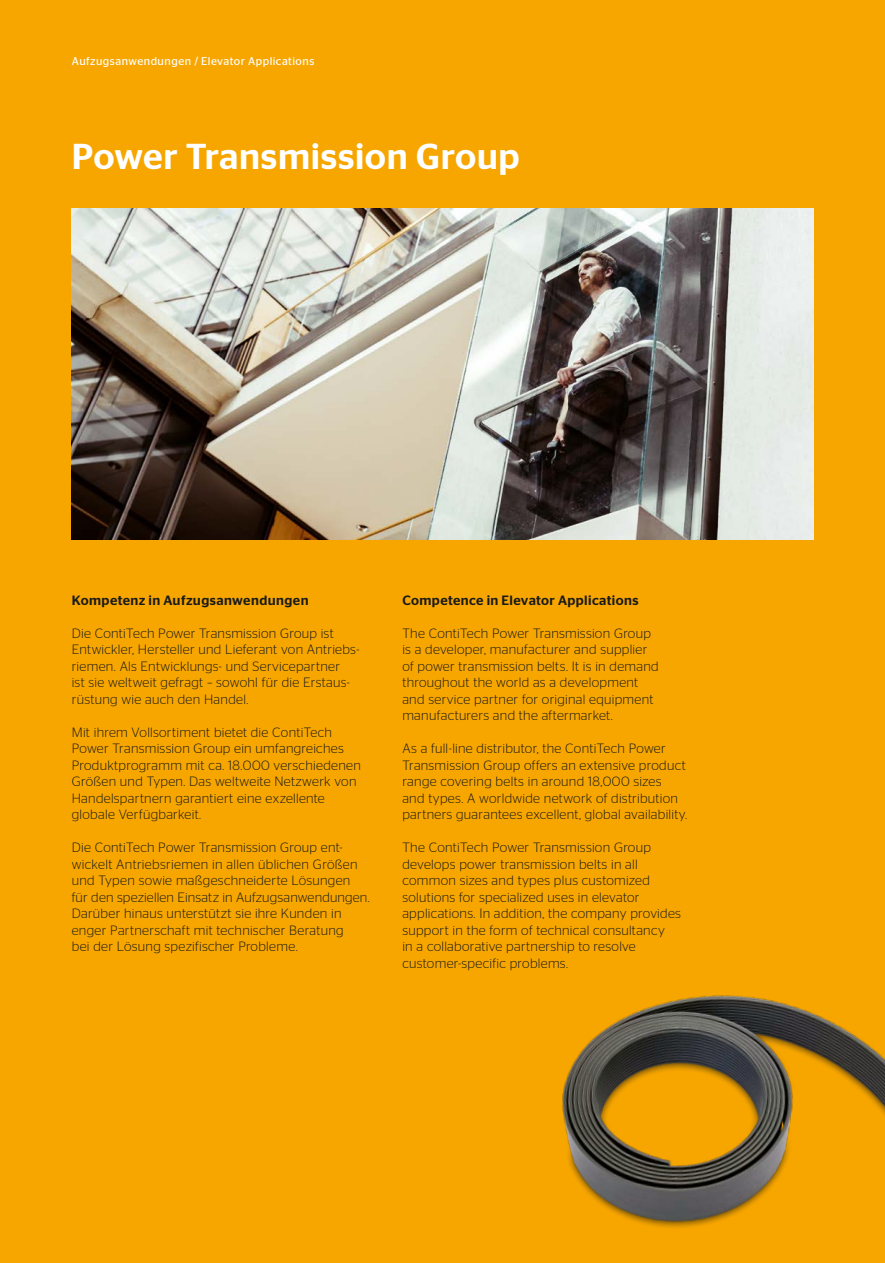
<style>
.page{position:relative;width:885px;height:1263px;background:#fff}
.page>*{position:absolute;margin:0;border:0;box-sizing:border-box;transform-origin:0 0}
.t1{font:500 36px "Stag Sans";letter-spacing:.015em;color:#fff}
.t2{font:300 13.5px/16.5px "Stag Sans";letter-spacing:.02em;color:#1a1a18}
.t3{font:500 13.5px "Stag Sans";letter-spacing:.03em;color:#1a1a18}
.t4{font:11.25px "Stag Sans";letter-spacing:.04em;color:#fff}
</style>
<div class="page">
<div style="left:0;top:0;width:884px;height:1263px;background:#f7a600"></div>
<img style="left:562px;top:995px;width:322px;height:233px">
<img style="left:72px;top:208px;width:741px;height:332px">
<p class="t4" style="left:72px;top:55px;width:244px">Aufzugsanwendungen / Elevator Applications</p>
<h1 class="t1" style="left:72px;top:136px;width:449px">Power Transmission Group</h1>
<p class="t3" style="left:72px;top:592px;width:238px">Kompetenz in Aufzugsanwendungen</p>
<p class="t2" style="left:72px;top:625px;width:289px">Die ContiTech Power Transmission Group ist Entwickler, Hersteller und Lieferant von Antriebs&shy;riemen. Als Entwicklungs- und Servicepartner<br>ist sie weltweit gefragt – sowohl für die Erstaus&shy;rüstung wie auch den Handel.</p>
<p class="t2" style="left:72px;top:724px;width:290px">Mit ihrem Vollsortiment bietet die ContiTech Power Transmission Group ein umfangreiches Produktprogramm mit ca. 18.000 verschiedenen Größen und Typen. Das weltweite Netzwerk von Handelspartnern garantiert eine exzellente globale Verfügbarkeit.</p>
<p class="t2" style="left:72px;top:839px;width:299px">Die ContiTech Power Transmission Group ent&shy;wickelt Antriebsriemen in allen üblichen Größen und Typen sowie maßgeschneiderte Lösungen für den speziellen Einsatz in Aufzugsanwendungen.<br>Darüber hinaus unterstützt sie ihre Kunden in enger Partnerschaft mit technischer Beratung<br>bei der Lösung spezifischer Probleme.</p>
<p class="t3" style="left:402px;top:592px;width:238px">Competence in Elevator Applications</p>
<p class="t2" style="left:402px;top:625px;width:258px">The ContiTech Power Transmission Group is a developer, manufacturer and supplier of power transmission belts. It is in demand throughout the world as a development and service partner for original equipment manufacturers and the aftermarket.</p>
<p class="t2" style="left:402px;top:740px;width:286px">As a full-line distributor, the ContiTech Power Transmission Group offers an extensive product range covering belts in around 18,000 sizes<br>and types. A worldwide network of distribution partners guarantees excellent, global availability.</p>
<p class="t2" style="left:402px;top:839px;width:280px">The ContiTech Power Transmission Group develops power transmission belts in all common sizes and types plus customized solutions for specialized uses in elevator applications. In addition, the company provides support in the form of technical consultancy<br>in a collaborative partnership to resolve customer-specific problems.</p>
</div>
